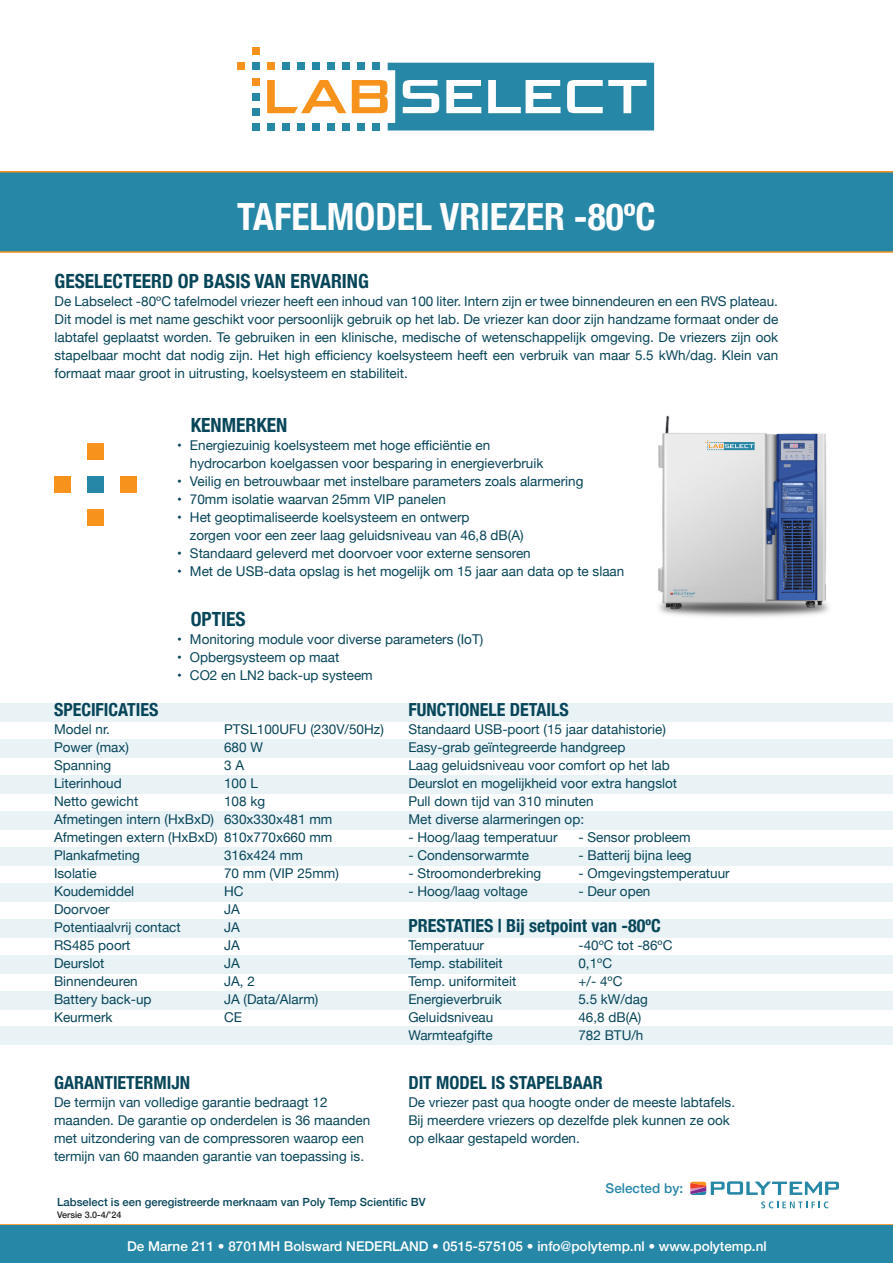
<style>
.page{position:relative;width:893px;height:1263px;background:#fff}
.page>*{position:absolute;margin:0;border:0;box-sizing:border-box;transform-origin:0 0}
.t1{font:700 condensed 37.5px "Helvetica Neue";color:#fff}
.t2{font:700 condensed 19.5px "Helvetica Neue";color:#074559}
.t3{font:700 condensed 18px "Helvetica Neue";color:#074559}
.t4{font:13.5px/18px "Helvetica Neue";color:#074559}
.t5{font:500 13.5px "Helvetica Neue";color:#fff}
.t6{font:500 13.5px "Helvetica Neue";color:#2787a6}
.t7{font:500 11.25px "Helvetica Neue";color:#074559}
.t8{font:500 9px "Helvetica Neue";color:#231f20}
</style>
<div class="page">
<hr style="left:0;top:1224px;width:893px;height:2px;background:#f7931d">
<div style="left:0;top:171px;width:893px;height:80px;background:#2787a6"></div>
<div style="left:0;top:811px;width:893px;height:18px;background:#e9f3f6"></div>
<div style="left:0;top:955px;width:893px;height:18px;background:#e9f3f6"></div>
<div style="left:0;top:1027px;width:893px;height:18px;background:#e9f3f6"></div>
<div style="left:0;top:703px;width:893px;height:18px;background:#e9f3f6"></div>
<div style="left:0;top:847px;width:893px;height:18px;background:#e9f3f6"></div>
<div style="left:0;top:991px;width:893px;height:18px;background:#e9f3f6"></div>
<div style="left:0;top:739px;width:893px;height:18px;background:#e9f3f6"></div>
<div style="left:0;top:883px;width:893px;height:18px;background:#e9f3f6"></div>
<div style="left:0;top:775px;width:893px;height:18px;background:#e9f3f6"></div>
<div style="left:0;top:919px;width:893px;height:18px;background:#e9f3f6"></div>
<div style="left:252px;top:63px;width:8px;height:7px;background:#2787a6"></div>
<div style="left:252px;top:93px;width:8px;height:7px;background:#2787a6"></div>
<div style="left:252px;top:108px;width:8px;height:7px;background:#2787a6"></div>
<div style="left:252px;top:123px;width:8px;height:7px;background:#2787a6"></div>
<div style="left:282px;top:63px;width:8px;height:7px;background:#2787a6"></div>
<div style="left:297px;top:63px;width:8px;height:7px;background:#2787a6"></div>
<div style="left:312px;top:63px;width:8px;height:7px;background:#2787a6"></div>
<div style="left:327px;top:63px;width:8px;height:7px;background:#2787a6"></div>
<div style="left:342px;top:63px;width:8px;height:7px;background:#2787a6"></div>
<div style="left:267px;top:123px;width:8px;height:7px;background:#2787a6"></div>
<div style="left:282px;top:123px;width:8px;height:7px;background:#2787a6"></div>
<div style="left:297px;top:123px;width:8px;height:7px;background:#2787a6"></div>
<div style="left:312px;top:123px;width:8px;height:7px;background:#2787a6"></div>
<div style="left:327px;top:123px;width:8px;height:7px;background:#2787a6"></div>
<div style="left:342px;top:123px;width:8px;height:7px;background:#2787a6"></div>
<div style="left:237px;top:63px;width:7px;height:7px;background:#f7931d"></div>
<div style="left:252px;top:48px;width:8px;height:7px;background:#f7931d"></div>
<svg style="left:352px;top:63px;width:302px;height:68px"></svg>
<div style="left:267px;top:63px;width:8px;height:7px;background:#f7931d"></div>
<div style="left:252px;top:78px;width:8px;height:7px;background:#f7931d"></div>
<svg style="left:267px;top:80px;width:79px;height:33px"></svg>
<div style="left:0;top:1226px;width:893px;height:37px;background:#2787a6"></div>
<svg style="left:761px;top:1201px;width:67px;height:7px"></svg>
<svg style="left:690px;top:1181px;width:149px;height:14px"></svg>
<hr style="left:0;top:251px;width:893px;height:2px;background:#f7931d">
<hr style="left:0;top:171px;width:893px;height:2px;background:#f7931d">
<div style="left:87px;top:476px;width:17px;height:17px;background:#2787a6"></div>
<div style="left:55px;top:476px;width:16px;height:17px;background:#f7931d"></div>
<div style="left:87px;top:443px;width:17px;height:17px;background:#f7931d"></div>
<div style="left:120px;top:476px;width:17px;height:17px;background:#f7931d"></div>
<div style="left:87px;top:509px;width:17px;height:17px;background:#f7931d"></div>
<img style="left:658px;top:415px;width:171px;height:202px">
<p class="t1" style="left:237px;top:185px;width:420px">TAFELMODEL VRIEZER -80ºC</p>
<p class="t2" style="left:55px;top:265px;width:316px">GESELECTEERD OP BASIS VAN ERVARING</p>
<p class="t4" style="left:55px;top:293px;width:725px;text-align:justify">De Labselect -80ºC tafelmodel vriezer heeft een inhoud van 100 liter. Intern zijn er twee binnendeuren en een RVS plateau.<br>Dit model is met name geschikt voor persoonlijk gebruik op het lab. De vriezer kan door zijn handzame formaat onder de labtafel geplaatst worden. Te gebruiken in een klinische, medische of wetenschappelijk omgeving. De vriezers zijn ook stapelbaar mocht dat nodig zijn. Het high efficiency koelsysteem heeft een verbruik van maar 5.5 kWh/dag. Klein van formaat maar groot in uitrusting, koelsysteem en stabiliteit.</p>
<p class="t2" style="left:191px;top:409px;width:98px">KENMERKEN</p>
<p class="t4" style="left:190px;top:437px;width:355px;text-indent:-13px">• Energiezuinig koelsysteem met hoge efficiëntie en hydrocarbon koelgassen voor besparing in energieverbruik</p>
<p class="t4" style="left:177px;top:473px;width:408px">• Veilig en betrouwbaar met instelbare parameters zoals alarmering</p>
<p class="t4" style="left:177px;top:491px;width:270px">• 70mm isolatie waarvan 25mm VIP panelen</p>
<p class="t4" style="left:190px;top:509px;width:335px;text-indent:-13px">• Het geoptimaliseerde koelsysteem en ontwerp<br>zorgen voor een zeer laag geluidsniveau van 46,8 dB(A)</p>
<p class="t4" style="left:177px;top:545px;width:355px">• Standaard geleverd met doorvoer voor externe sensoren</p>
<p class="t4" style="left:177px;top:563px;width:449px">• Met de USB-data opslag is het mogelijk om 15 jaar aan data op te slaan</p>
<p class="t2" style="left:191px;top:602px;width:56px">OPTIES</p>
<p class="t4" style="left:177px;top:630px;width:308px">• Monitoring module voor diverse parameters (IoT)</p>
<p class="t4" style="left:177px;top:648px;width:164px">• Opbergsysteem op maat</p>
<p class="t4" style="left:177px;top:666px;width:197px">• CO2 en LN2 back-up systeem</p>
<p class="t3" style="left:54px;top:694px;width:106px">SPECIFICATIES</p>
<p class="t3" style="left:408px;top:694px;width:162px">FUNCTIONELE DETAILS</p>
<p class="t4" style="left:54px;top:720px;width:58px">Model nr.</p>
<p class="t4" style="left:224px;top:720px;width:161px">PTSL100UFU (230V/50Hz)</p>
<p class="t4" style="left:54px;top:738px;width:76px">Power (max)</p>
<p class="t4" style="left:224px;top:738px;width:40px">680 W</p>
<p class="t4" style="left:54px;top:756px;width:59px">Spanning</p>
<p class="t4" style="left:224px;top:756px;width:22px">3 A</p>
<p class="t4" style="left:54px;top:774px;width:69px">Literinhoud</p>
<p class="t4" style="left:224px;top:774px;width:35px">100 L</p>
<p class="t4" style="left:54px;top:792px;width:86px">Netto gewicht</p>
<p class="t4" style="left:224px;top:792px;width:43px">108 kg</p>
<p class="t4" style="left:54px;top:810px;width:280px">Afmetingen intern (HxBxD) 630x330x481 mm</p>
<p class="t4" style="left:54px;top:828px;width:280px">Afmetingen extern (HxBxD) 810x770x660 mm</p>
<p class="t4" style="left:54px;top:846px;width:88px">Plankafmeting</p>
<p class="t4" style="left:224px;top:846px;width:80px">316x424 mm</p>
<p class="t4" style="left:54px;top:864px;width:44px">Isolatie</p>
<p class="t4" style="left:224px;top:864px;width:116px">70 mm (VIP 25mm)</p>
<p class="t4" style="left:54px;top:882px;width:82px">Koudemiddel</p>
<p class="t4" style="left:224px;top:882px;width:21px">HC</p>
<p class="t4" style="left:54px;top:900px;width:57px">Doorvoer</p>
<p class="t4" style="left:224px;top:900px;width:17px">JA</p>
<p class="t4" style="left:54px;top:918px;width:128px">Potentiaalvrij contact</p>
<p class="t4" style="left:224px;top:918px;width:17px">JA</p>
<p class="t4" style="left:54px;top:936px;width:78px">RS485 poort</p>
<p class="t4" style="left:224px;top:936px;width:17px">JA</p>
<p class="t4" style="left:54px;top:954px;width:52px">Deurslot</p>
<p class="t4" style="left:224px;top:954px;width:17px">JA</p>
<p class="t4" style="left:54px;top:972px;width:85px">Binnendeuren</p>
<p class="t4" style="left:224px;top:972px;width:32px">JA, 2</p>
<p class="t4" style="left:54px;top:990px;width:99px">Battery back-up</p>
<p class="t4" style="left:224px;top:990px;width:96px">JA (Data/Alarm)</p>
<p class="t4" style="left:54px;top:1008px;width:60px">Keurmerk</p>
<p class="t4" style="left:224px;top:1008px;width:19px">CE</p>
<p class="t4" style="left:408px;top:720px;width:259px">Standaard USB-poort (15 jaar datahistorie)</p>
<p class="t4" style="left:408px;top:738px;width:263px">Easy-grab geïntegreerde handgreep<br>Laag geluidsniveau voor comfort op het lab</p>
<p class="t4" style="left:408px;top:774px;width:270px">Deurslot en mogelijkheid voor extra hangslot</p>
<p class="t4" style="left:408px;top:792px;width:187px">Pull down tijd van 310 minuten</p>
<p class="t4" style="left:408px;top:810px;width:177px">Met diverse alarmeringen op:</p>
<p class="t4" style="left:408px;top:828px;width:151px">- Hoog/laag temperatuur</p>
<p class="t4" style="left:578px;top:828px;width:114px">- Sensor probleem</p>
<p class="t4" style="left:408px;top:846px;width:122px">- Condensorwarmte</p>
<p class="t4" style="left:578px;top:846px;width:115px">- Batterij bijna leeg</p>
<p class="t4" style="left:408px;top:864px;width:135px">- Stroomonderbreking</p>
<p class="t4" style="left:578px;top:864px;width:153px">- Omgevingstemperatuur</p>
<p class="t4" style="left:408px;top:882px;width:121px">- Hoog/laag voltage</p>
<p class="t4" style="left:578px;top:882px;width:74px">- Deur open</p>
<p class="t3" style="left:408px;top:910px;width:254px">PRESTATIES | Bij setpoint van -80ºC</p>
<p class="t4" style="left:408px;top:936px;width:77px">Temperatuur</p>
<p class="t4" style="left:578px;top:936px;width:96px">-40ºC tot -86ºC</p>
<p class="t4" style="left:408px;top:954px;width:96px">Temp. stabiliteit</p>
<p class="t4" style="left:578px;top:954px;width:35px">0,1ºC</p>
<p class="t4" style="left:408px;top:972px;width:110px">Temp. uniformiteit</p>
<p class="t4" style="left:578px;top:972px;width:46px">+/- 4ºC</p>
<p class="t4" style="left:408px;top:990px;width:95px">Energieverbruik</p>
<p class="t4" style="left:578px;top:990px;width:71px">5.5 kW/dag</p>
<p class="t4" style="left:408px;top:1008px;width:87px">Geluidsniveau</p>
<p class="t4" style="left:578px;top:1008px;width:65px">46,8 dB(A)</p>
<p class="t4" style="left:408px;top:1026px;width:86px">Warmteafgifte</p>
<p class="t4" style="left:578px;top:1026px;width:67px">782 BTU/h</p>
<p class="t3" style="left:54px;top:1068px;width:138px">GARANTIETERMIJN</p>
<p class="t4" style="left:54px;top:1094px;width:318px">De termijn van volledige garantie bedraagt 12 maanden. De garantie op onderdelen is 36 maanden met uitzondering van de compressoren waarop een termijn van 60 maanden garantie van toepassing is.</p>
<p class="t7" style="left:57px;top:1193px;width:370px">Labselect is een geregistreerde merknaam van Poly Temp Scientific BV</p>
<p class="t8" style="left:57px;top:1207px;width:66px">Versie 3.0-4/’24</p>
<p class="t3" style="left:408px;top:1068px;width:196px">DIT MODEL IS STAPELBAAR</p>
<p class="t4" style="left:408px;top:1094px;width:328px">De vriezer past qua hoogte onder de meeste labtafels.<br>Bij meerdere vriezers op dezelfde plek kunnen ze ook op elkaar gestapeld worden.</p>
<p class="t6" style="left:606px;top:1177px;width:79px">Selected by:</p>
<p class="t5" style="left:127px;top:1235px;width:641px">De Marne 211 • 8701MH Bolsward NEDERLAND • 0515-575105 • info@polytemp.nl • www.polytemp.nl</p>
</div>
